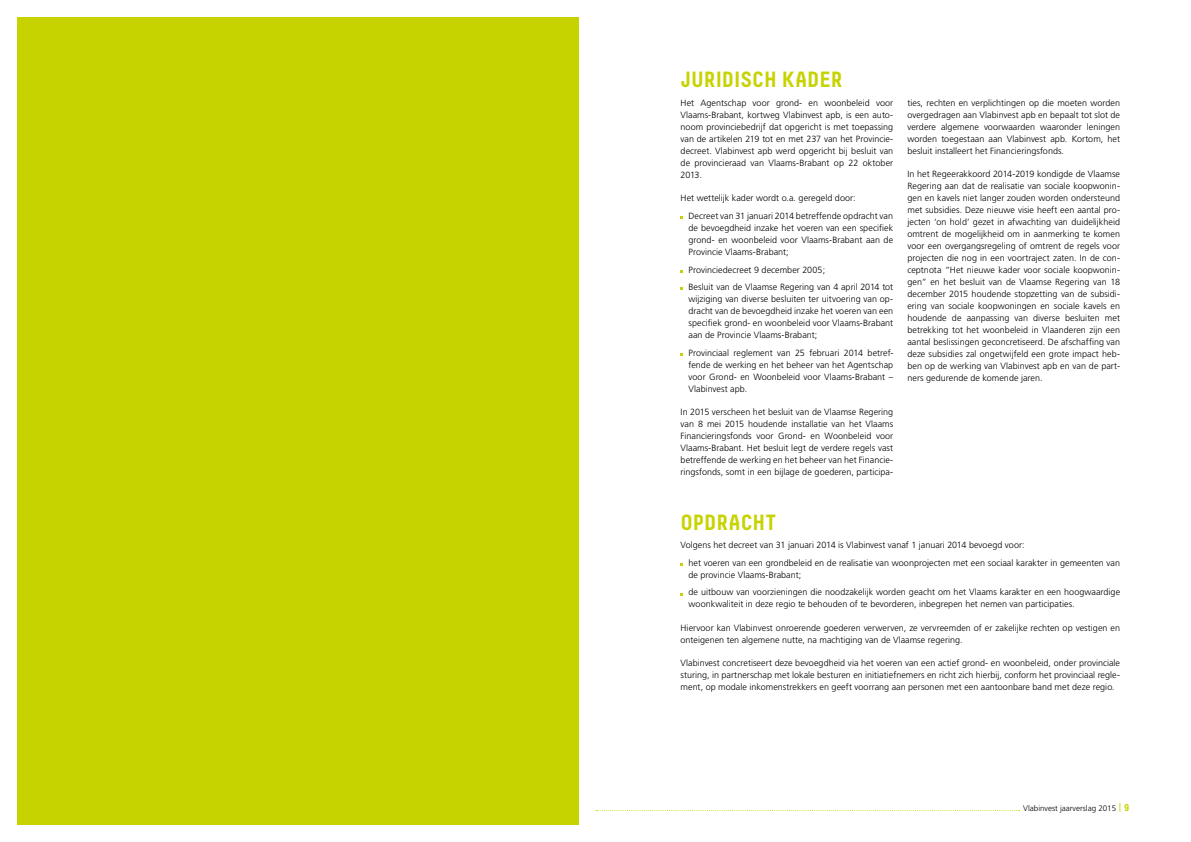
<style>
.page{position:relative;width:1191px;height:842px;background:#fff}
.page>*{position:absolute;margin:0;border:0;box-sizing:border-box;transform-origin:0 0}
.t1{font:700 22px "Decima";letter-spacing:-.005em;color:#c7d300}
.t2{font:300 9px/12px "Frutiger";color:#000;text-align:justify}
.t3{font:300 8px "Frutiger";color:#000}
.s1{font-family:"Decima";font-weight:400;font-size:10px;color:#c7d300}
.s2{font-family:"Decima";font-weight:700;font-size:10px;color:#c7d300}
</style>
<div class="page">
<svg style="left:596px;top:810px;width:423px;height:1px"></svg>
<div style="left:17px;top:17px;width:561px;height:808px;background:#c7d300"></div>
<h1 class="t1" style="left:680px;top:67px;width:164px">JURIDISCH KADER</h1>
<p class="t2" style="left:680px;top:97px;width:214px">Het Agentschap voor grond- en woonbeleid voor Vlaams-Brabant, kortweg Vlabinvest apb, is een auto&shy;noom provinciebedrijf dat opgericht is met toepassing van de artikelen 219 tot en met 237 van het Provincie&shy;decreet. Vlabinvest apb werd opgericht bij besluit van de provincieraad van Vlaams-Brabant op 22 oktober 2013.</p>
<p class="t2" style="left:688px;top:189px;width:206px;line-height:17.7px;text-indent:-8px">Het wettelijk kader wordt o.a. geregeld door:<br>Decreet van 31 januari 2014 betreffende opdracht van</p>
<p class="t2" style="left:688px;top:222px;width:206px">de bevoegdheid inzake het voeren van een specifiek grond- en woonbeleid voor Vlaams-Brabant aan de Provincie Vlaams-Brabant;</p>
<p class="t2" style="left:688px;top:261px;width:206px;line-height:17.7px">Provinciedecreet 9 december 2005;<br>Besluit van de Vlaamse Regering van 4 april 2014 tot</p>
<p class="t2" style="left:688px;top:293px;width:206px">wijziging van diverse besluiten ter uitvoering van op&shy;dracht van de bevoegdheid inzake het voeren van een specifiek grond- en woonbeleid voor Vlaams-Brabant aan de Provincie Vlaams-Brabant;</p>
<p class="t2" style="left:688px;top:347px;width:206px">Provinciaal reglement van 25 februari 2014 betref&shy;fende de werking en het beheer van het Agentschap voor Grond- en Woonbeleid voor Vlaams-Brabant – Vlabinvest apb.</p>
<p class="t2" style="left:680px;top:406px;width:214px">In 2015 verscheen het besluit van de Vlaamse Regering van 8 mei 2015 houdende installatie van het Vlaams Financieringsfonds voor Grond- en Woonbeleid voor Vlaams-Brabant. Het besluit legt de verdere regels vast betreffende de werking en het beheer van het Financie&shy;ringsfonds, somt in een bijlage de goederen, participa-</p>
<p class="t2" style="left:907px;top:97px;width:214px">ties, rechten en verplichtingen op die moeten worden overgedragen aan Vlabinvest apb en bepaalt tot slot de verdere algemene voorwaarden waaronder leningen worden toegestaan aan Vlabinvest apb. Kortom, het besluit installeert het Financieringsfonds.</p>
<p class="t2" style="left:907px;top:168px;width:214px">In het Regeerakkoord 2014-2019 kondigde de Vlaamse Regering aan dat de realisatie van sociale koopwonin&shy;gen en kavels niet langer zouden worden ondersteund met subsidies. Deze nieuwe visie heeft een aantal pro&shy;jecten ‘on hold’ gezet in afwachting van duidelijkheid omtrent de mogelijkheid om in aanmerking te komen voor een overgangsregeling of omtrent de regels voor projecten die nog in een voortraject zaten. In de con&shy;ceptnota “Het nieuwe kader voor sociale koopwonin&shy;gen” en het besluit van de Vlaamse Regering van 18 december 2015 houdende stopzetting van de subsidi&shy;ëring van sociale koopwoningen en sociale kavels en houdende de aanpassing van diverse besluiten met betrekking tot het woonbeleid in Vlaanderen zijn een aantal beslissingen geconcretiseerd. De afschaffing van deze subsidies zal ongetwijfeld een grote impact heb&shy;ben op de werking van Vlabinvest apb en van de part&shy;ners gedurende de komende jaren.</p>
<h1 class="t1" style="left:680px;top:509px;width:97px">OPDRACHT</h1>
<p class="t2" style="left:688px;top:536px;width:433px;line-height:17.8px;text-indent:-8px">Volgens het decreet van 31 januari 2014 is Vlabinvest vanaf 1 januari 2014 bevoegd voor:<br>het voeren van een grondbeleid en de realisatie van woonprojecten met een sociaal karakter in gemeenten van</p>
<p class="t2" style="left:688px;top:566px;width:433px;line-height:17.7px">de provincie Vlaams-Brabant;<br>de uitbouw van voorzieningen die noodzakelijk worden geacht om het Vlaams karakter en een hoogwaardige</p>
<p class="t2" style="left:688px;top:598px;width:388px">woonkwaliteit in deze regio te behouden of te bevorderen, inbegrepen het nemen van participaties.</p>
<p class="t2" style="left:680px;top:622px;width:441px">Hiervoor kan Vlabinvest onroerende goederen verwerven, ze vervreemden of er zakelijke rechten op vestigen en onteigenen ten algemene nutte, na machtiging van de Vlaamse regering.</p>
<p class="t2" style="left:680px;top:657px;width:441px">Vlabinvest concretiseert deze bevoegdheid via het voeren van een actief grond- en woonbeleid, onder provinciale sturing, in partnerschap met lokale besturen en initiatiefnemers en richt zich hierbij, conform het provinciaal regle&shy;ment, op modale inkomenstrekkers en geeft voorrang aan personen met een aantoonbare band met deze regio.</p>
<p class="t3" style="left:1023px;top:804px;width:108px">Vlabinvest jaarverslag 2015 <span class="s1">|</span> <span class="s2">9</span></p>
</div>
